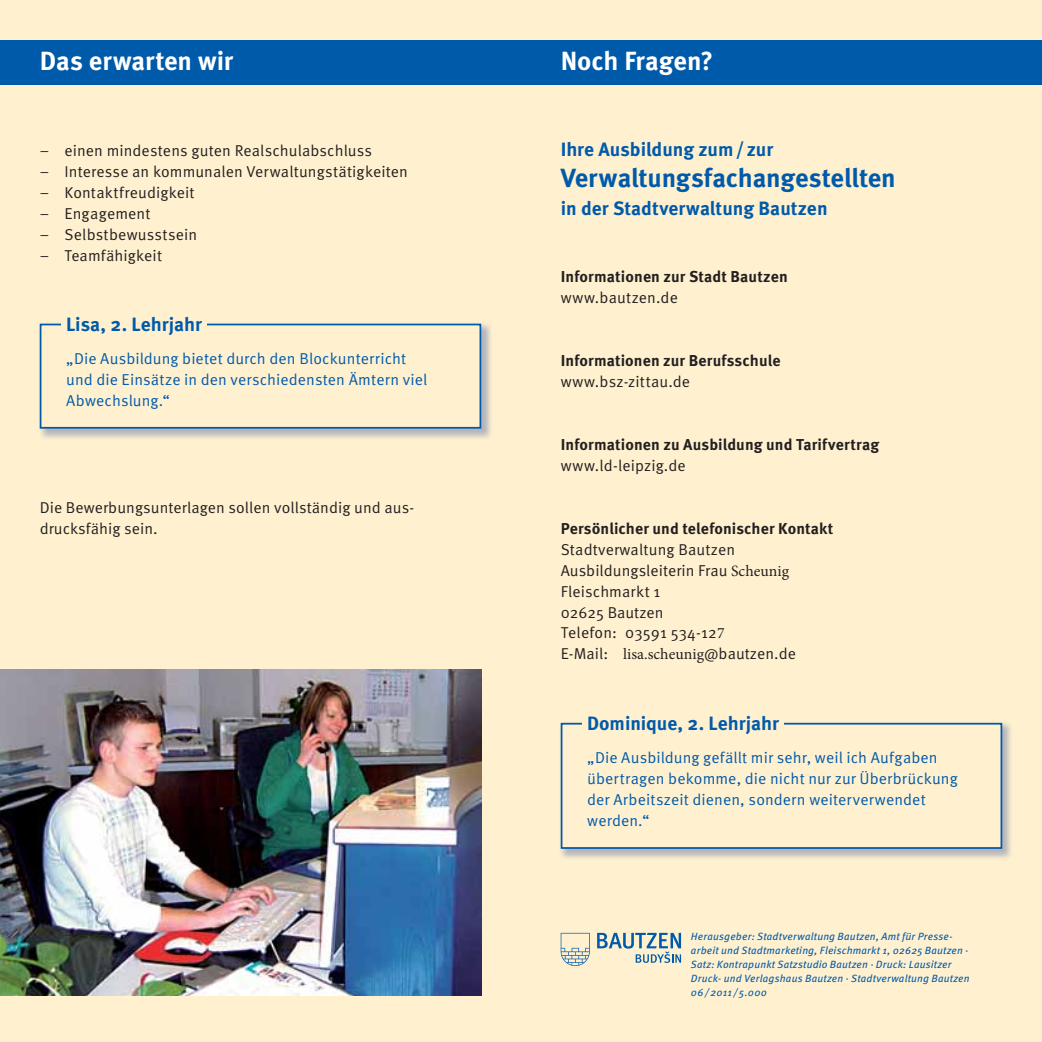
<style>
.page{position:relative;width:1042px;height:1042px;background:#fff}
.page>*{position:absolute;margin:0;border:0;box-sizing:border-box;transform-origin:0 0}
.t1{font:700 26.25px "Meta Pro";letter-spacing:-.01em;color:#005aaa}
.t2{font:700 26.25px "Meta Pro";color:#fff}
.t3{font:700 19.25px "Meta Pro";color:#005aaa}
.t4{font:15.75px/21px "Meta Pro";letter-spacing:.005em;color:#231f20}
.t5{font:15.75px/21px "Meta Pro";letter-spacing:.005em;color:#005aaa}
.t6{font:700 15.75px "Meta Pro";letter-spacing:.005em;color:#231f20}
.t7{font:italic 10.5px/14px "Meta Pro";letter-spacing:.02em;color:#005aaa}
.s1{font-family:"Minion Pro"}
</style>
<div class="page">
<div style="left:1px;top:0;width:1041px;height:1042px;background:#fff1d0"></div>
<div style="left:1px;top:40px;width:520px;height:44px;background:#005aaa"></div>
<img style="left:1px;top:669px;width:480px;height:327px">
<img style="left:39px;top:323px;width:452px;height:116px">
<div style="left:41px;top:324px;width:439px;height:104px;background:#fff1d0"></div>
<div style="left:40px;top:324px;width:441px;height:105px;border:2px solid #005aaa"></div>
<div style="left:61px;top:303px;width:146px;height:42px;background:#fff1d0"></div>
<div style="left:521px;top:40px;width:521px;height:44px;background:#005aaa"></div>
<svg style="left:597px;top:933px;width:84px;height:30px"></svg>
<svg style="left:561px;top:933px;width:29px;height:33px"></svg>
<img style="left:560px;top:722px;width:451px;height:137px">
<div style="left:561px;top:724px;width:440px;height:124px;background:#fff1d0"></div>
<div style="left:561px;top:723px;width:441px;height:126px;border:2px solid #005aaa"></div>
<div style="left:582px;top:702px;width:202px;height:42px;background:#fff1d0"></div>
<h1 class="t2" style="left:40px;top:51px;width:195px">Das erwarten wir</h1>
<p class="t4" style="left:40px;top:141px;width:334px">– einen mindestens guten Realschulabschluss</p>
<p class="t4" style="left:40px;top:162px;width:370px">– Interesse an kommunalen Verwaltungstätigkeiten</p>
<p class="t4" style="left:40px;top:183px;width:156px">– Kontaktfreudigkeit</p>
<p class="t4" style="left:40px;top:204px;width:112px">– Engagement</p>
<p class="t4" style="left:40px;top:225px;width:159px">– Selbstbewusstsein</p>
<p class="t4" style="left:40px;top:246px;width:124px">– Teamfähigkeit</p>
<p class="t3" style="left:66px;top:316px;width:137px">Lisa, 2. Lehrjahr</p>
<p class="t5" style="left:66px;top:349px;width:363px">„Die Ausbildung bietet durch den Blockunterricht und die Einsätze in den verschiedensten Ämtern viel<br>Abwechslung.“</p>
<p class="t4" style="left:40px;top:498px;width:376px">Die Bewerbungsunterlagen sollen vollständig und aus&shy;drucksfähig sein.</p>
<h1 class="t2" style="left:561px;top:51px;width:154px">Noch Fragen?</h1>
<p class="t3" style="left:561px;top:141px;width:214px">Ihre Ausbildung zum / zur</p>
<h1 class="t1" style="left:561px;top:168px;width:336px">Verwaltungsfachangestellten</h1>
<p class="t3" style="left:561px;top:201px;width:268px">in der Stadtverwaltung Bautzen</p>
<p class="t6" style="left:561px;top:270px;width:229px">Informationen zur Stadt Bautzen</p>
<p class="t4" style="left:561px;top:288px;width:119px">www.bautzen.de</p>
<p class="t6" style="left:561px;top:354px;width:221px">Informationen zur Berufsschule</p>
<p class="t4" style="left:561px;top:372px;width:131px">www.bsz-zittau.de</p>
<p class="t6" style="left:561px;top:438px;width:320px">Informationen zu Ausbildung und Tarifvertrag</p>
<p class="t4" style="left:561px;top:456px;width:126px">www.ld-leipzig.de</p>
<p class="t6" style="left:561px;top:522px;width:274px">Persönlicher und telefonischer Kontakt</p>
<p class="t4" style="left:561px;top:540px;width:237px">Stadtverwaltung Bautzen<br>Ausbildungsleiterin Frau <span class="s1">Scheunig<br></span>Fleischmarkt 1<br>02625 Bautzen<br>Telefon: 03591 534-12<span class="s1">7<br></span>E-Mail: <span class="s1">lisa.scheunig</span>@bautzen.de</p>
<p class="t3" style="left:587px;top:716px;width:193px">Dominique, 2. Lehrjahr</p>
<p class="t5" style="left:587px;top:748px;width:372px">„Die Ausbildung gefällt mir sehr, weil ich Aufgaben übertragen bekomme, die nicht nur zur Überbrückung der Arbeitszeit dienen, sondern weiterverwendet werden.“</p>
<p class="t7" style="left:691px;top:930px;width:280px">Herausgeber: Stadtverwaltung Bautzen, Amt für Presse&shy;arbeit und Stadtmarketing, Fleischmarkt 1, 02625 Bautzen · Satz: Kontrapunkt Satzstudio Bautzen · Druck: Lausitzer Druck- und Verlagshaus Bautzen · Stadtverwaltung Bautzen 06 / 2011 / 5.000</p>
</div>
